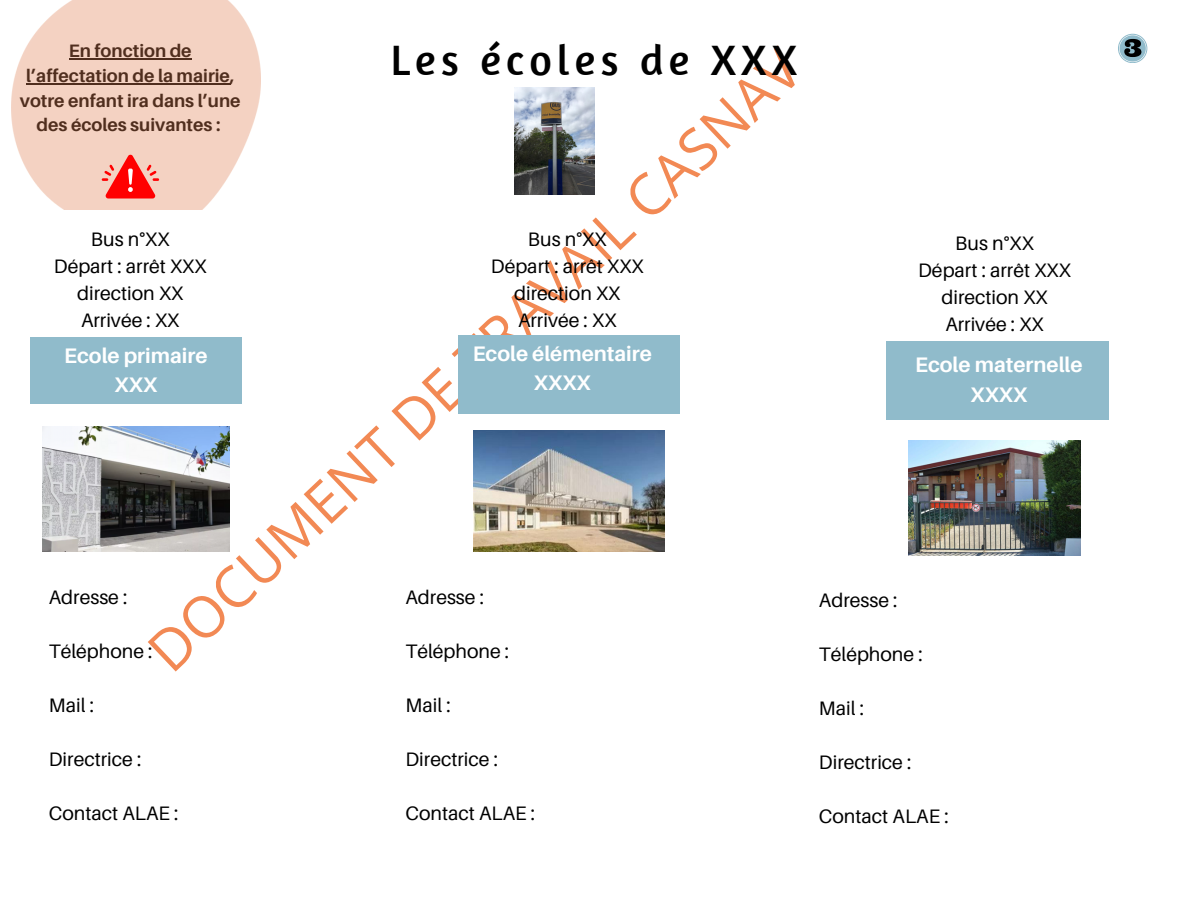
<style>
.page{position:relative;width:1188px;height:918px;background:#fff}
.page>*{position:absolute;margin:0;border:0;box-sizing:border-box;transform-origin:0 0}
.t1{font:57px "Open Sans";color:#f28954}
.t2{font:43.5px "Amaranth";letter-spacing:.12em;color:#000}
.t3{font:700 21px/29.2px "Aileron";color:#fff;text-align:center}
.t4{font:19.5px/27px "Aileron";color:#000;text-align:center}
.t5{font:700 18px/24.8px "Aileron";color:#000;text-align:center}
</style>
<div class="page">
<div style="left:31px;top:338px;width:210px;height:65px;background:#90bbcb"></div>
<div style="left:458px;top:336px;width:222px;height:78px;background:#90bbcb"></div>
<div style="left:887px;top:341px;width:221px;height:78px;background:#90bbcb"></div>
<svg style="left:1118px;top:34px;width:29px;height:29px"></svg>
<img style="left:474px;top:431px;width:190px;height:120px">
<img style="left:514px;top:87px;width:80px;height:107px">
<img style="left:42px;top:427px;width:187px;height:125px">
<img style="left:908px;top:441px;width:173px;height:114px">
<img style="left:11px;top:0;width:249px;height:209px">
<svg style="left:102px;top:155px;width:57px;height:44px;background:#f96a62"></svg>
<p class="t5" style="left:20px;top:38px;width:222px">En fonction de l’affectation de la mairie, votre enfant ira dans l’une des écoles suivantes :</p>
<h2 class="t2" style="left:391px;top:32px;width:408px">Les écoles de XXX</h2>
<p class="t1" style="left:128px;top:628px;width:875px;rotate:-43deg">DOCUMENT DE TRAVAIL CASNAV</p>
<p class="t4" style="left:54px;top:225px;width:154px">Bus n°XX<br>Départ : arrêt XXX direction XX<br>Arrivée : XX</p>
<h4 class="t4" style="left:491px;top:225px;width:154px">Bus n°XX<br>Départ : arrêt XXX direction XX<br>Arrivée : XX</h4>
<h4 class="t4" style="left:918px;top:229px;width:154px">Bus n°XX<br>Départ : arrêt XXX direction XX<br>Arrivée : XX</h4>
<h4 class="t3" style="left:64px;top:340px;width:145px">Ecole primaire<br>XXX</h4>
<h4 class="t3" style="left:473px;top:338px;width:181px">Ecole élémentaire<br>XXXX</h4>
<h3 class="t3" style="left:915px;top:350px;width:169px">Ecole maternelle<br>XXXX</h3>
<p class="t4" style="left:405px;top:583px;width:80px">Adresse :</p>
<h4 class="t4" style="left:405px;top:637px;width:105px">Téléphone :</h4>
<h3 class="t4" style="left:405px;top:691px;width:47px">Mail :</h3>
<p class="t4" style="left:405px;top:745px;width:94px">Directrice :</p>
<p class="t4" style="left:405px;top:799px;width:131px">Contact ALAE :</p>
<h4 class="t4" style="left:49px;top:583px;width:80px">Adresse :</h4>
<h4 class="t4" style="left:49px;top:637px;width:105px">Téléphone :</h4>
<h4 class="t4" style="left:49px;top:691px;width:47px">Mail :</h4>
<h4 class="t4" style="left:49px;top:745px;width:94px">Directrice :</h4>
<h4 class="t4" style="left:49px;top:799px;width:131px">Contact ALAE :</h4>
<h4 class="t4" style="left:819px;top:587px;width:80px">Adresse :</h4>
<h4 class="t4" style="left:819px;top:641px;width:105px">Téléphone :</h4>
<h4 class="t4" style="left:819px;top:695px;width:47px">Mail :</h4>
<h4 class="t4" style="left:819px;top:749px;width:94px">Directrice :</h4>
<h4 class="t4" style="left:819px;top:803px;width:131px">Contact ALAE :</h4>
</div>
